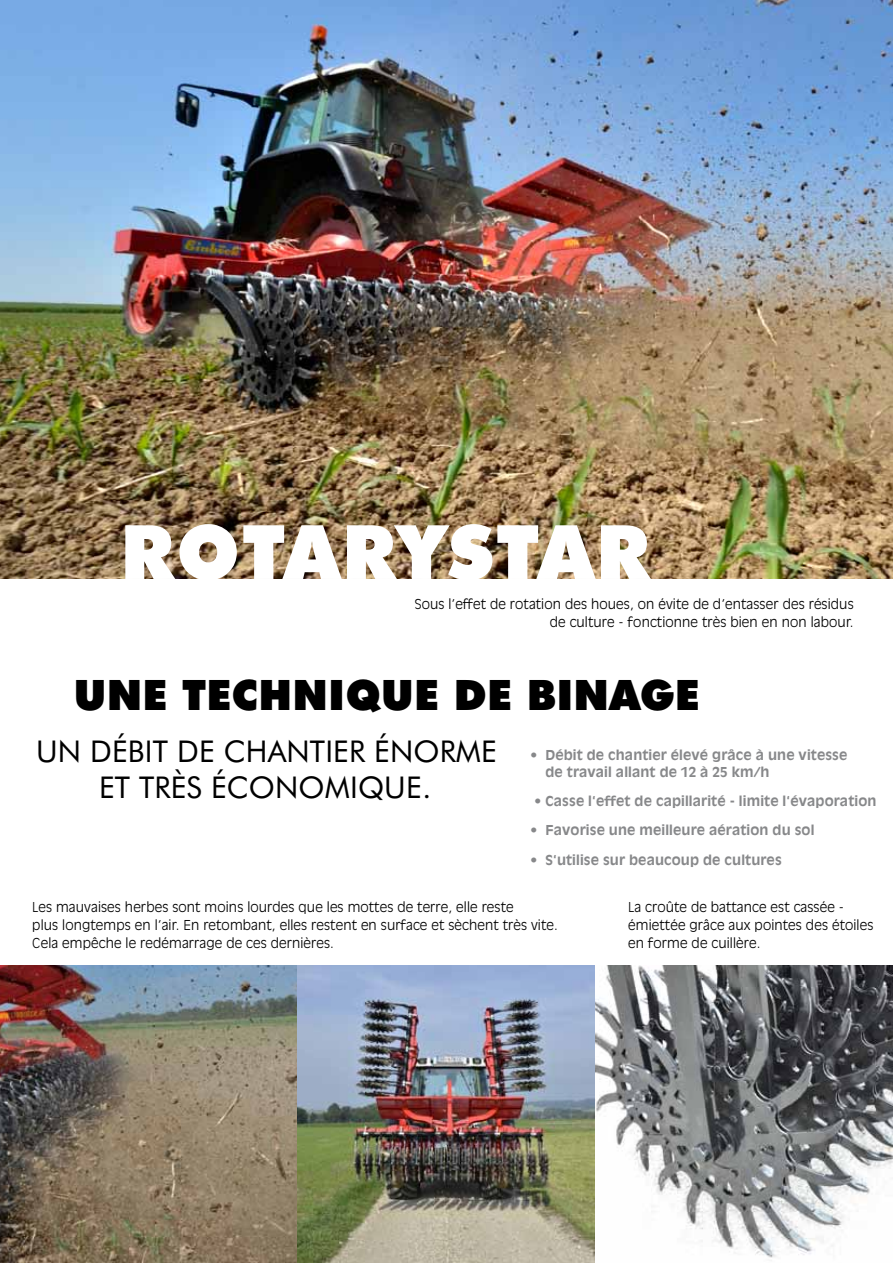
<style>
.page{position:relative;width:893px;height:1263px;background:#fff}
.page>*{position:absolute;margin:0;border:0;box-sizing:border-box;transform-origin:0 0}
.t1{font:900 75.15px "Futura BT";letter-spacing:.03em;color:#fff}
.t2{font:900 42px "Futura BT";letter-spacing:.005em;color:#000}
.t3{font:30px/36px "Futura BT";letter-spacing:.005em;color:#000;text-align:center}
.t4{font:300 13.5px/18px "Antique Olive Std";letter-spacing:.01em;color:#000}
.t5{font:700 13.5px/16.5px "Antique Olive Std";letter-spacing:.01em;color:#87888a}
</style>
<div class="page">
<img style="left:0;top:0;width:893px;height:578px">
<img style="left:0;top:965px;width:893px;height:298px">
<h1 class="t1" style="left:120px;top:506px;width:531px">ROTARYSTAR</h1>
<p class="t4" style="left:415px;top:595px;width:440px;text-align:right">Sous l‘effet de rotation des houes, on évite de d‘entasser des résidus de culture - fonctionne très bien en non labour.</p>
<h2 class="t2" style="left:74px;top:670px;width:627px">UNE TECHNIQUE DE BINAGE</h2>
<h3 class="t3" style="left:36px;top:733px;width:462px">UN DÉBIT DE CHANTIER ÉNORME<br>ET TRÈS ÉCONOMIQUE.</h3>
<p class="t5" style="left:545px;top:747px;width:303px;text-indent:-15px">• Débit de chantier élevé grâce à une vitesse de travail allant de 12 à 25 km/h</p>
<p class="t5" style="left:534px;top:793px;width:344px">• Casse l‘effet de capillarité - limite l‘évaporation</p>
<p class="t5" style="left:530px;top:822px;width:286px">• Favorise une meilleure aération du sol</p>
<p class="t5" style="left:530px;top:851px;width:253px">• S‘utilise sur beaucoup de cultures</p>
<p class="t4" style="left:32px;top:898px;width:527px">Les mauvaises herbes sont moins lourdes que les mottes de terre, elle reste<br>plus longtemps en l‘air. En retombant, elles restent en surface et sèchent très vite.<br>Cela empêche le redémarrage de ces dernières.</p>
<p class="t4" style="left:628px;top:898px;width:247px">La croûte de battance est cassée - émiettée grâce aux pointes des étoiles en forme de cuillère.</p>
</div>
